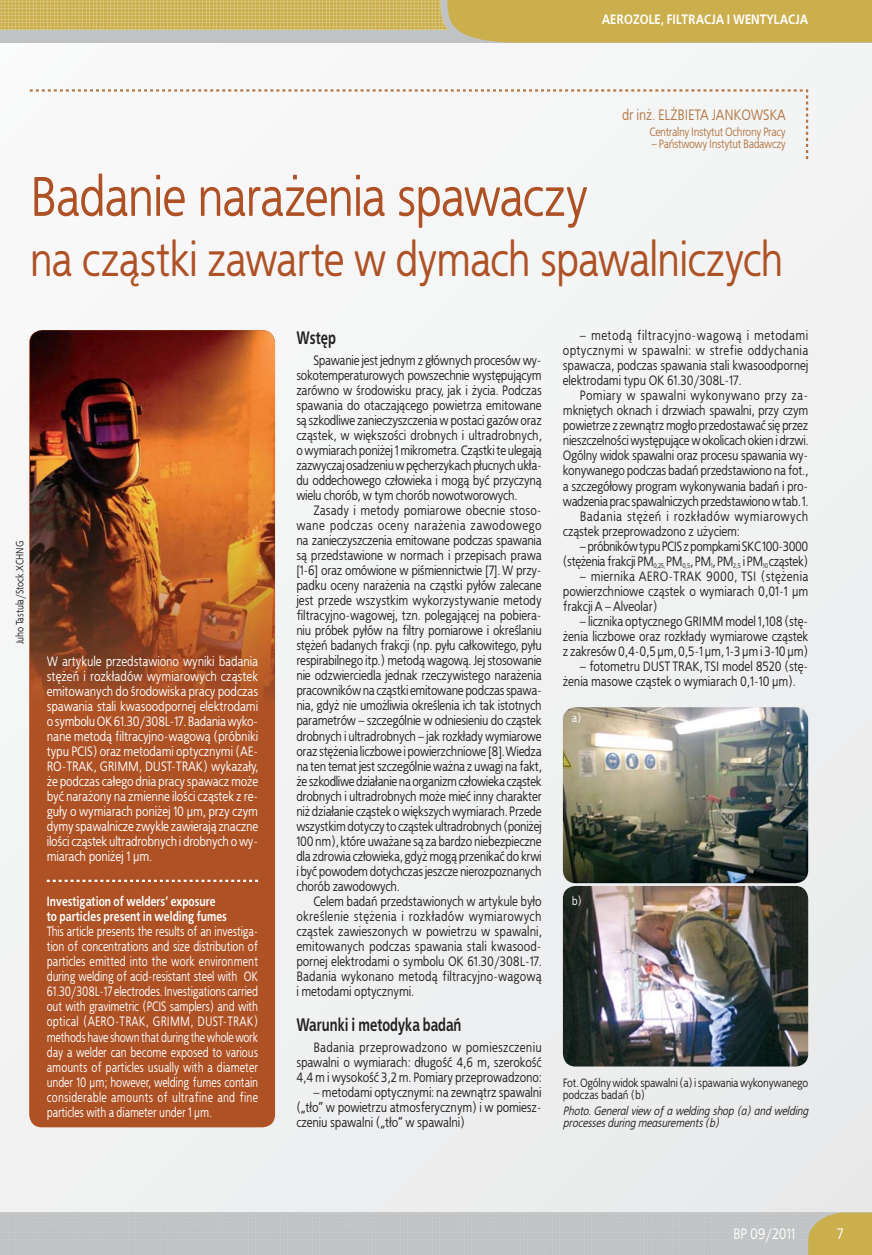
<style>
.page{position:relative;width:872px;height:1255px;background:#fff}
.page>*{position:absolute;margin:0;border:0;box-sizing:border-box;transform-origin:0 0}
.t1{font:55.5px "EFN Bureau";letter-spacing:-.015em;color:#ae5226}
.t2{font:48px "EFN Bureau";letter-spacing:-.015em;color:#ae5226}
.t3{font:700 18px "EFN Bureau";color:#231f20;scale:.85 1}
.t4{font:15px "EFN Bureau";color:#b47846}
.t5{font:15px "EFN Bureau";color:#fff}
.t6{font:13.5px/15px "EFN Bureau";letter-spacing:-.01em;color:#231f20;text-align:justify}
.t7{font:13.5px/15px "EFN Bureau";color:#fff;text-align:justify;scale:.9 1}
.t8{font:13.5px/15px "EFN Bureau";color:#fff;text-align:justify}
.t9{font:700 13.5px/15px "EFN Bureau";color:#fff;scale:.9 1}
.t10{font:13.5px "EFN Bureau";letter-spacing:.035em;color:#231f20}
.t11{font:13.5px "EFN Bureau";letter-spacing:.03em;color:#231f20}
.t12{font:700 13.5px "Bureau TTEFN";color:#fff}
.t13{font:italic 12px/12px "EFN Bureau";color:#231f20}
.t14{font:12px/12px "EFN Bureau";letter-spacing:-.01em;color:#231f20}
.t15{font:12px "EFN Bureau";letter-spacing:-.02em;color:#b47846}
.t16{font:12px "EFN Bureau";color:#fff}
.t17{font:10.5px "EFN Bureau";color:#231f20}
</style>
<div class="page">
<div style="left:0;top:43px;width:872px;height:1169px;background:#f2f2f3"></div>
<svg style="left:0;top:0;width:872px;height:43px;background:#cbb568"></svg>
<svg style="left:808px;top:1212px;width:64px;height:42px;background:#cab158"></svg>
<div style="left:29px;top:330px;width:246px;height:797px;background:#ae5226;border-radius:13px"></div>
<div style="left:30px;top:89px;width:778px;height:70px;background:#f6f6f7"></div>
<svg style="left:47px;top:879px;width:211px;height:3px"></svg>
<img style="left:30px;top:330px;width:245px;height:368px">
<img style="left:563px;top:707px;width:245px;height:176px;border-radius:13px">
<img style="left:563px;top:885px;width:245px;height:181px;border-radius:13px">
<p class="t12" style="left:601px;top:15px;width:208px">AEROZOLE, FILTRACJA I WENTYLACJA</p>
<p class="t4" style="left:622px;top:106px;width:165px">dr in¿. EL¯BIETA JANKOWSKA</p>
<p class="t15" style="left:649px;top:125px;width:138px">Centralny Instytut Ochrony Pracy</p>
<p class="t15" style="left:651px;top:137px;width:136px">– Pañstwowy Instytut Badawczy</p>
<h1 class="t1" style="left:30px;top:165px;width:559px">Badanie nara¿enia spawaczy</h1>
<h2 class="t2" style="left:30px;top:232px;width:755px">na cz¹stki zawarte w dymach spawalniczych</h2>
<p class="t17" style="left:14px;top:644px;width:105px;rotate:-90deg">Juho Tastula/Stock.XCHNG</p>
<p class="t8" style="left:47px;top:654px;width:213px">W artykule przedstawiono wyniki badania stê¿eñ i rozk³adów wymiarowych cz¹stek emitowanych do środowiska pracy podczas spawania stali kwasoodpornej elektrodami o symbolu OK 61.30/308L-17. Badania wyko&shy;nane metod¹ filtracyjno-wagow¹ (próbniki typu PCIS) oraz metodami optycznymi (AE-RO-TRAK, GRIMM, DUST-TRAK) wykaza³y, ¿e podczas ca³ego dnia pracy spawacz mo¿e byæ nara¿ony na zmienne ilości cz¹stek z re&shy;gu³y o wymiarach poni¿ej 10 μm, przy czym dymy spawalnicze zwykle zawieraj¹ znaczne ilości cz¹stek ultradrobnych i drobnych o wy&shy;miarach poni¿ej 1 μm.</p>
<p class="t9" style="left:47px;top:894px;width:202px">Investigation of welders’ exposure to particles present in welding fumes</p>
<p class="t7" style="left:47px;top:924px;width:236px">This article presents the results of an investiga&shy;tion of concentrations and size distribution of particles emitted into the work environment during welding of acid-resistant steel with OK 61.30/308L-17 electrodes. Investigations carried out with gravimetric (PCIS samplers) and with optical (AERO-TRAK, GRIMM, DUST-TRAK) methods have shown that during the whole work day a welder can become exposed to various amounts of particles usually with a diameter under 10 μm; however, welding fumes contain considerable amounts of ultrafine and fine particles with a diameter under 1 μm.</p>
<h3 class="t3" style="left:296px;top:326px;width:48px">Wstêp</h3>
<p class="t6" style="left:296px;top:353px;width:247px;text-indent:17px">Spawanie jest jednym z g³ównych procesów wy&shy;sokotemperaturowych powszechnie wystêpuj¹cym zarówno w środowisku pracy, jak i ¿ycia. Podczas spawania do otaczaj¹cego powietrza emitowane s¹ szkodliwe zanieczyszczenia w postaci gazów oraz cz¹stek, w wiêkszości drobnych i ultradrobnych, o wymiarach poni¿ej 1 mikrometra. Cz¹stki te ulegaj¹ zazwyczaj osadzeniu w pêcherzykach p³ucnych uk³a&shy;du oddechowego cz³owieka i mog¹ byæ przyczyn¹ wielu chorób, w tym chorób nowotworowych.</p>
<p class="t6" style="left:296px;top:503px;width:247px;text-indent:17px">Zasady i metody pomiarowe obecnie stoso&shy;wane podczas oceny nara¿enia zawodowego na zanieczyszczenia emitowane podczas spawania s¹ przedstawione w normach i przepisach prawa [1-6] oraz omówione w piśmiennictwie [7]. W przy&shy;padku oceny nara¿enia na cz¹stki py³ów zalecane jest przede wszystkim wykorzystywanie metody filtracyjno-wagowej, tzn. polegaj¹cej na pobiera&shy;niu próbek py³ów na filtry pomiarowe i określaniu stê¿eñ badanych frakcji (np. py³u ca³kowitego, py³u respirabilnego itp.) metod¹ wagow¹. Jej stosowanie nie odzwierciedla jednak rzeczywistego nara¿enia pracowników na cz¹stki emitowane podczas spawa&shy;nia, gdy¿ nie umo¿liwia określenia ich tak istotnych parametrów – szczególnie w odniesieniu do cz¹stek drobnych i ultradrobnych – jak rozk³ady wymiarowe oraz stê¿enia liczbowe i powierzchniowe [8]. Wiedza na ten temat jest szczególnie wa¿na z uwagi na fakt, ¿e szkodliwe dzia³anie na organizm cz³owieka cz¹stek drobnych i ultradrobnych mo¿e mieæ inny charakter ni¿ dzia³anie cz¹stek o wiêkszych wymiarach. Przede wszystkim dotyczy to cz¹stek ultradrobnych (poni¿ej 100 nm), które uwa¿ane s¹ za bardzo niebezpieczne dla zdrowia cz³owieka, gdy¿ mog¹ przenikaæ do krwi i byæ powodem dotychczas jeszcze nierozpoznanych chorób zawodowych.</p>
<p class="t6" style="left:296px;top:893px;width:247px;text-indent:17px">Celem badañ przedstawionych w artykule by³o określenie stê¿enia i rozk³adów wymiarowych cz¹stek zawieszonych w powietrzu w spawalni, emitowanych podczas spawania stali kwasood&shy;pornej elektrodami o symbolu OK 61.30/308L-17.<br>Badania wykonano metod¹ filtracyjno-wagow¹ i metodami optycznymi.</p>
<h3 class="t3" style="left:296px;top:1013px;width:196px">Warunki i metodyka badañ</h3>
<p class="t6" style="left:296px;top:1040px;width:247px;text-indent:17px">Badania przeprowadzono w pomieszczeniu spawalni o wymiarach: d³ugośæ 4,6 m, szerokośæ 4,4 m i wysokośæ 3,2 m. Pomiary przeprowadzono:</p>
<p class="t6" style="left:296px;top:1085px;width:247px;text-indent:17px">– metodami optycznymi: na zewn¹trz spawalni („t³o” w powietrzu atmosferycznym) i w pomiesz&shy;czeniu spawalni („t³o” w spawalni)</p>
<p class="t6" style="left:563px;top:328px;width:247px;text-indent:17px">– metod¹ filtracyjno-wagow¹ i metodami optycznymi w spawalni: w strefie oddychania spawacza, podczas spawania stali kwasoodpornej elektrodami typu OK 61.30/308L-17.</p>
<p class="t11" style="left:580px;top:388px;width:230px">Pomiary w spawalni wykonywano przy za-</p>
<p class="t6" style="left:563px;top:403px;width:247px">mkniêtych oknach i drzwiach spawalni, przy czym</p>
<p class="t6" style="left:563px;top:418px;width:247px">powietrze z zewn¹trz mog³o przedostawaæ siê przez</p>
<p class="t6" style="left:563px;top:433px;width:247px">nieszczelności wystêpuj¹ce w okolicach okien i drzwi.</p>
<p class="t6" style="left:563px;top:448px;width:247px">Ogólny widok spawalni oraz procesu spawania wy-</p>
<p class="t6" style="left:563px;top:463px;width:247px">konywanego podczas badañ przedstawiono na fot.,</p>
<p class="t6" style="left:563px;top:478px;width:247px">a szczegó³owy program wykonywania badañ i pro-</p>
<p class="t6" style="left:563px;top:493px;width:247px">wadzenia prac spawalniczych przedstawiono w tab. 1.</p>
<p class="t10" style="left:580px;top:508px;width:230px">Badania stê¿eñ i rozk³adów wymiarowych</p>
<p class="t6" style="left:563px;top:523px;width:179px">cz¹stek przeprowadzono z u¿yciem:</p>
<p class="t6" style="left:563px;top:538px;width:247px;text-align:right">– próbników typu PCIS z pompkami SKC 100-3000 (stê¿enia frakcji PM<sub>0,25,</sub> PM<sub>0,5</sub>, PM<sub>1</sub>, PM<sub>2,5</sub> i PM<sub>10</sub> cz¹stek)</p>
<p class="t6" style="left:563px;top:568px;width:247px;text-indent:17px">– miernika AERO-TRAK 9000, TSI (stê¿enia powierzchniowe cz¹stek o wymiarach 0,01-1 μm frakcji A – Alveolar)</p>
<p class="t6" style="left:563px;top:613px;width:247px;text-indent:17px">– licznika optycznego GRIMM model 1,108 (stê-¿enia liczbowe oraz rozk³ady wymiarowe cz¹stek z zakresów 0,4-0,5 μm, 0,5-1 μm, 1-3 μm i 3-10 μm)</p>
<p class="t6" style="left:563px;top:658px;width:247px;text-indent:17px">– fotometru DUST TRAK, TSI model 8520 (stê-¿enia masowe cz¹stek o wymiarach 0,1-10 μm).</p>
<p class="t16" style="left:571px;top:711px;width:11px">a)</p>
<p class="t16" style="left:571px;top:894px;width:12px">b)</p>
<p class="t14" style="left:563px;top:1077px;width:247px">Fot. Ogólny widok spawalni (a) i spawania wykonywanego podczas badañ (b)</p>
<p class="t13" style="left:563px;top:1105px;width:247px">Photo. General view of a welding shop (a) and welding processes during measurements (b)</p>
<p class="t5" style="left:733px;top:1225px;width:64px">BP 09/2011</p>
<p class="t5" style="left:837px;top:1225px;width:8px">7</p>
</div>
